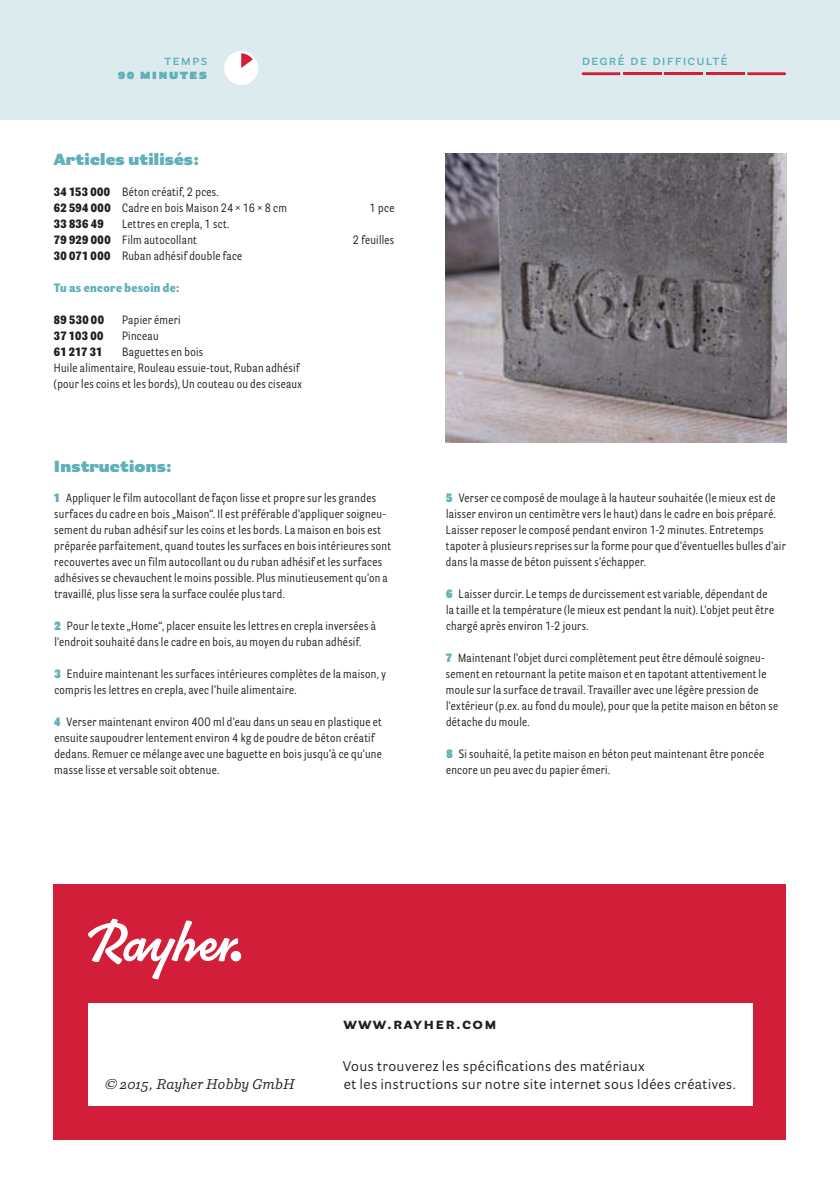
<style>
.page{position:relative;width:840px;height:1191px;background:#fff}
.page>*{position:absolute;margin:0;border:0;box-sizing:border-box;transform-origin:0 0}
.t1{font:900 16px "Parry Grotesque Pro";letter-spacing:.01em;color:#5fb0b8}
.t2{font:700 16px "Parry Grotesque Pro";letter-spacing:.08em;color:#231f20}
.t3{font:14px/18px "Parry Grotesque Pro";letter-spacing:.02em;color:#231f20}
.t4{font:600 14px "Parry Grotesque Pro";letter-spacing:.08em;color:#5fb0b8}
.t5{font:italic 14px "Parry Pro";letter-spacing:.01em;color:#231f20}
.t6{font:900 14px "Parry Grotesque Pro";letter-spacing:.08em;color:#5fb0b8}
.t7{font:12px/16px "Parry Grot Con Pro";letter-spacing:.03em;color:#231f20}
.t8{font:900 12px "Parry Grot Con Pro";letter-spacing:.025em;color:#231f20}
.t9{font:900 12px "Parry Grot Con Pro";letter-spacing:.03em;color:#5fb0b8}
.s1{font-weight:900}
.s2{font-weight:900;color:#5fb0b8}
</style>
<div class="page">
<div style="left:54px;top:884px;width:731px;height:256px;background:#d21e38"></div>
<div style="left:88px;top:1003px;width:663px;height:103px;background:#fff"></div>
<div style="left:0;top:0;width:839px;height:119px;background:#dcebed"></div>
<svg style="left:88px;top:918px;width:150px;height:61px"></svg>
<div style="left:230px;top:951px;width:11px;height:10px;background:#fff;border-radius:50%"></div>
<div style="left:224px;top:51px;width:34px;height:34px;background:#fff;border-radius:50%"></div>
<img style="left:445px;top:153px;width:340px;height:289px">
<svg style="left:241px;top:53px;width:12px;height:15px"></svg>
<svg style="left:581px;top:72px;width:39px;height:3px"></svg>
<hr style="left:622px;top:72px;width:39px;height:3px;background:#d21e38">
<hr style="left:664px;top:72px;width:38px;height:3px;background:#d21e38">
<hr style="left:705px;top:72px;width:39px;height:3px;background:#d21e38">
<svg style="left:747px;top:72px;width:38px;height:3px"></svg>
<p class="t4" style="left:164px;top:50px;width:44px">temps</p>
<p class="t4" style="left:581px;top:50px;width:148px">degré de difficulté</p>
<p class="t6" style="left:118px;top:63px;width:91px">90 minutes</p>
<h1 class="t1" style="left:54px;top:148px;width:147px">Articles utilisés:</h1>
<p class="t7" style="left:54px;top:184px;width:234px"><span class="s1">34 153 000</span> Béton créatif, 2 pces.<br><span class="s1">62 594 000</span> Cadre en bois Maison 24 × 16 × 8 cm</p>
<p class="t7" style="left:54px;top:216px;width:177px;text-indent:68px">Lettres en crepla, 1 sct.<br><span class="s1">79 929 000</span> Film autocollant</p>
<p class="t8" style="left:54px;top:215px;width:51px">33 836 49</p>
<p class="t7" style="left:54px;top:248px;width:190px"><span class="s1">30 071 000</span> Ruban adhésif double face</p>
<p class="t9" style="left:54px;top:279px;width:127px">Tu as encore besoin de:</p>
<p class="t8" style="left:54px;top:311px;width:51px">89 530 00</p>
<p class="t7" style="left:122px;top:312px;width:60px">Papier émeri</p>
<p class="t8" style="left:54px;top:327px;width:51px">37 103 00</p>
<p class="t7" style="left:122px;top:328px;width:38px">Pinceau</p>
<p class="t8" style="left:54px;top:343px;width:50px">61 217 31</p>
<p class="t7" style="left:54px;top:344px;width:249px;text-indent:68px">Baguettes en bois<br>Huile alimentaire, Rouleau essuie-tout, Ruban adhésif (pour les coins et les bords), Un couteau ou des ciseaux</p>
<h1 class="t1" style="left:54px;top:455px;width:119px">Instructions:</h1>
<p class="t7" style="left:369px;top:200px;width:26px">1 pce</p>
<p class="t7" style="left:352px;top:232px;width:43px">2 feuilles</p>
<p class="t7" style="left:54px;top:490px;width:339px"><span class="s2">1</span> Appliquer le film autocollant de façon lisse et propre sur les grandes surfaces du cadre en bois „Maison“. Il est préférable d’appliquer soigneu&shy;sement du ruban adhésif sur les coins et les bords. La maison en bois est préparée parfaitement, quand toutes les surfaces en bois intérieures sont recouvertes avec un film autocollant ou du ruban adhésif et les surfaces adhésives se chevauchent le moins possible. Plus minutieusement qu’on a travaillé, plus lisse sera la surface coulée plus tard.</p>
<p class="t7" style="left:54px;top:618px;width:323px"><span class="s2">2</span> Pour le texte „Home“, placer ensuite les lettres en crepla inversées à l’endroit souhaité dans le cadre en bois, au moyen du ruban adhésif.</p>
<p class="t7" style="left:54px;top:666px;width:333px"><span class="s2">3</span> Enduire maintenant les surfaces intérieures complètes de la maison, y compris les lettres en crepla, avec l’huile alimentaire.</p>
<p class="t7" style="left:54px;top:714px;width:329px"><span class="s2">4</span> Verser maintenant environ 400 ml d’eau dans un seau en plastique et ensuite saupoudrer lentement environ 4 kg de poudre de béton créatif dedans. Remuer ce mélange avec une baguette en bois jusqu’à ce qu’une masse lisse et versable soit obtenue.</p>
<p class="t7" style="left:445px;top:490px;width:341px"><span class="s2">5</span> Verser ce composé de moulage à la hauteur souhaitée (le mieux est de laisser environ un centimètre vers le haut) dans le cadre en bois préparé.<br>Laisser reposer le composé pendant environ 1-2 minutes. Entretemps tapoter à plusieurs reprises sur la forme pour que d’éventuelles bulles d’air dans la masse de béton puissent s’échapper.</p>
<p class="t7" style="left:446px;top:586px;width:329px"><span class="s2">6</span> Laisser durcir. Le temps de durcissement est variable, dépendant de la taille et la température (le mieux est pendant la nuit). L’objet peut être chargé après environ 1-2 jours.</p>
<p class="t7" style="left:445px;top:650px;width:334px"><span class="s2">7</span> Maintenant l’objet durci complètement peut être démoulé soigneu&shy;sement en retournant la petite maison et en tapotant attentivement le moule sur la surface de travail. Travailler avec une légère pression de l’extérieur (p.ex. au fond du moule), pour que la petite maison en béton se détache du moule.</p>
<p class="t7" style="left:446px;top:746px;width:319px"><span class="s2">8</span> Si souhaité, la petite maison en béton peut maintenant être poncée encore un peu avec du papier émeri.</p>
<p class="t5" style="left:105px;top:1074px;width:191px">© 2015, Rayher Hobby GmbH</p>
<h1 class="t2" style="left:343px;top:1012px;width:155px">www.rayher.com</h1>
<p class="t3" style="left:343px;top:1056px;width:394px">Vous trouverez les spécifications des matériaux<br>et les instructions sur notre site internet sous Idées créatives.</p>
</div>
